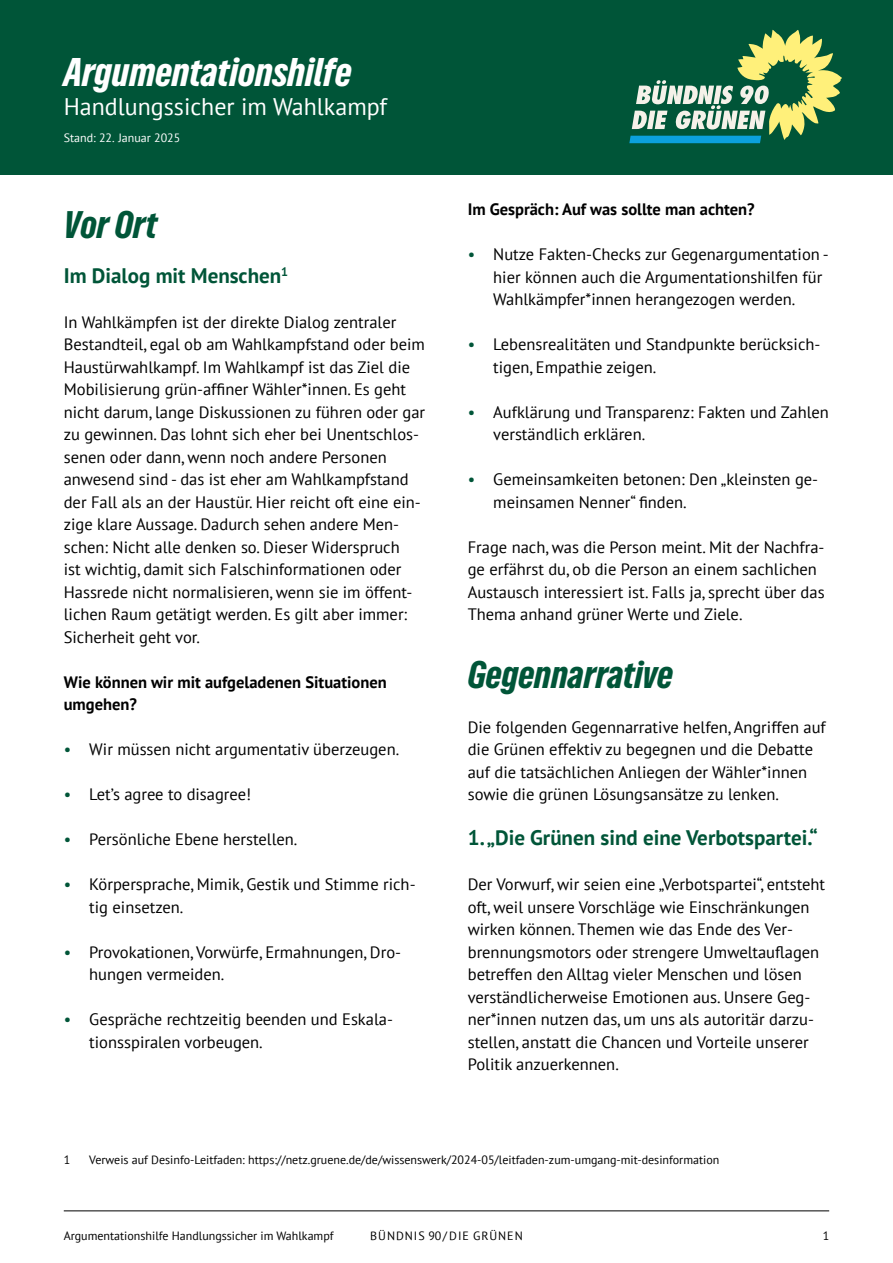
<style>
.page{position:relative;width:893px;height:1263px;background:#fff}
.page>*{position:absolute;margin:0;border:0;box-sizing:border-box;transform-origin:0 0}
.t1{font:37.5px "Gruene Type A";color:#fff}
.t2{font:36px "Gruene Type A";color:#005538}
.t3{font:24px "PT Sans";color:#fff}
.t4{font:700 21px "PT Sans";color:#005538}
.t5{font:16.5px/22.5px "PT Sans";color:#000}
.t6{font:700 16.5px/22.5px "PT Sans";color:#000}
.t7{font:12px "PT Sans";color:#000}
.t8{font:12px "PT Sans";letter-spacing:.08em;color:#000}
.t9{font:12px "PT Sans";color:#fff}
.s1{color:#005538}
</style>
<div class="page">
<hr style="left:64px;top:1210px;width:765px;height:1px;background:#000">
<div style="left:0;top:0;width:893px;height:174px;background:#005538"></div>
<svg style="left:629px;top:30px;width:213px;height:113px"></svg>
<h1 class="t1" style="left:64px;top:51px;width:289px">Argumentationshilfe</h1>
<h3 class="t3" style="left:64px;top:91px;width:325px">Handlungssicher im Wahlkampf</h3>
<p class="t9" style="left:64px;top:130px;width:118px">Stand: 22. Januar 2025</p>
<h2 class="t2" style="left:64px;top:204px;width:95px">Vor Ort</h2>
<p class="t4" style="left:64px;top:261px;width:226px">Im Dialog mit Menschen<sup>1</sup></p>
<p class="t5" style="left:64px;top:310px;width:363px">In Wahlkämpfen ist der direkte Dialog zentraler Bestandteil, egal ob am Wahlkampfstand oder beim Haustürwahlkampf. Im Wahlkampf ist das Ziel die Mobilisierung grün-affiner Wähler*innen. Es geht nicht darum, lange Diskussionen zu führen oder gar zu gewinnen. Das lohnt sich eher bei Unentschlos&shy;senen oder dann, wenn noch andere Personen anwesend sind - das ist eher am Wahlkampfstand der Fall als an der Haustür. Hier reicht oft eine ein&shy;zige klare Aussage. Dadurch sehen andere Men&shy;schen: Nicht alle denken so. Dieser Widerspruch<br>ist wichtig, damit sich Falschinformationen oder Hassrede nicht normalisieren, wenn sie im öffent&shy;lichen Raum getätigt werden. Es gilt aber immer:<br>Sicherheit geht vor.</p>
<p class="t6" style="left:64px;top:670px;width:325px">Wie können wir mit aufgeladenen Situationen umgehen?</p>
<p class="t5" style="left:64px;top:738px;width:337px"><span class="s1">•</span> Wir müssen nicht argumentativ überzeugen.</p>
<p class="t5" style="left:64px;top:783px;width:189px"><span class="s1">•</span> Let’s agree to disagree!</p>
<p class="t5" style="left:64px;top:828px;width:235px"><span class="s1">•</span> Persönliche Ebene herstellen.</p>
<p class="t5" style="left:89px;top:873px;width:328px;text-indent:-26px"><span class="s1">•</span> Körpersprache, Mimik, Gestik und Stimme rich&shy;tig einsetzen.</p>
<p class="t5" style="left:89px;top:940px;width:313px;text-indent:-26px"><span class="s1">•</span> Provokationen, Vorwürfe, Ermahnungen, Dro&shy;hungen vermeiden.</p>
<p class="t5" style="left:89px;top:1008px;width:305px;text-indent:-26px"><span class="s1">•</span> Gespräche rechtzeitig beenden und Eskala&shy;tionsspiralen vorbeugen.</p>
<p class="t6" style="left:468px;top:198px;width:288px">Im Gespräch: Auf was sollte man achten?</p>
<p class="t5" style="left:493px;top:243px;width:337px;text-indent:-26px"><span class="s1">•</span> Nutze Fakten-Checks zur Gegenargumentation - hier können auch die Argumentationshilfen für<br>Wahlkämpfer*innen herangezogen werden.</p>
<p class="t5" style="left:493px;top:333px;width:329px;text-indent:-26px"><span class="s1">•</span> Lebensrealitäten und Standpunkte berücksich&shy;tigen, Empathie zeigen.</p>
<p class="t5" style="left:493px;top:400px;width:337px;text-indent:-26px"><span class="s1">•</span> Aufklärung und Transparenz: Fakten und Zahlen verständlich erklären.</p>
<p class="t5" style="left:493px;top:468px;width:326px;text-indent:-26px"><span class="s1">•</span> Gemeinsamkeiten betonen: Den „kleinsten ge&shy;meinsamen Nenner“ finden.</p>
<p class="t5" style="left:468px;top:535px;width:358px">Frage nach, was die Person meint. Mit der Nachfra&shy;ge erfährst du, ob die Person an einem sachlichen Austausch interessiert ist. Falls ja, sprecht über das Thema anhand grüner Werte und Ziele.</p>
<h2 class="t2" style="left:468px;top:654px;width:207px">Gegennarrative</h2>
<p class="t5" style="left:468px;top:715px;width:360px">Die folgenden Gegennarrative helfen, Angriffen auf die Grünen effektiv zu begegnen und die Debatte auf die tatsächlichen Anliegen der Wähler*innen sowie die grünen Lösungsansätze zu lenken.</p>
<p class="t4" style="left:468px;top:824px;width:352px">1. „Die Grünen sind eine Verbotspartei.“</p>
<p class="t5" style="left:468px;top:873px;width:359px">Der Vorwurf, wir seien eine „Verbotspartei“, entsteht oft, weil unsere Vorschläge wie Einschränkungen wirken können. Themen wie das Ende des Ver&shy;brennungsmotors oder strengere Umweltauflagen betreffen den Alltag vieler Menschen und lösen verständlicherweise Emotionen aus. Unsere Geg&shy;ner*innen nutzen das, um uns als autoritär darzu&shy;stellen, anstatt die Chancen und Vorteile unserer Politik anzuerkennen.</p>
<p class="t7" style="left:64px;top:1152px;width:8px">1</p>
<p class="t7" style="left:89px;top:1152px;width:631px">Verweis auf Desinfo-Leitfaden: https://netz.gruene.de/de/wissenswerk/2024-05/leitfaden-zum-umgang-mit-desinformation</p>
<p class="t7" style="left:64px;top:1228px;width:271px">Argumentationshilfe Handlungssicher im Wahlkampf</p>
<p class="t8" style="left:370px;top:1228px;width:154px">BÜNDNIS 90/DIE GRÜNEN</p>
<p class="t7" style="left:823px;top:1228px;width:8px">1</p>
</div>
